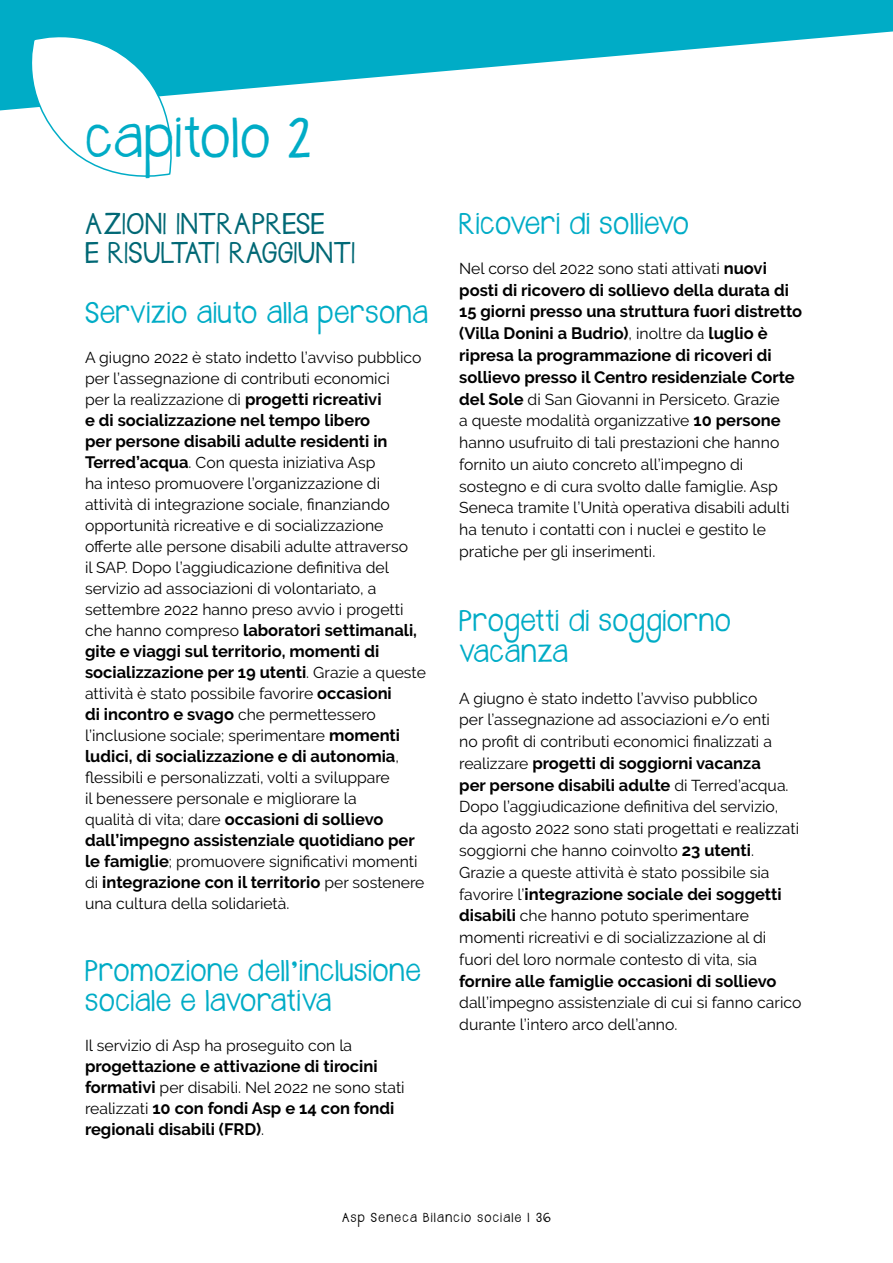
<style>
.page{position:relative;width:893px;height:1263px;background:#fff}
.page>*{position:absolute;margin:0;border:0;box-sizing:border-box;transform-origin:0 0}
.t1{font:45px "Janda Safeand Sound Solid";letter-spacing:.015em;color:#00acc6}
.t2{font:24px/30px "Janda Safeand Sound Solid";letter-spacing:.02em;color:#00acc6}
.t3{font:24px/28.8px "Janda Safeand Sound Solid";letter-spacing:.02em;color:#006875}
.t4{font:700 16.5px/21px "Raleway";color:#000}
.t5{font:15.75px/21.8px "Raleway";color:#000}
.t6{font:10.5px "Janda Safeand Sound Solid";letter-spacing:.12em;color:#000}
.s1{font-weight:700;font-size:16.5px}
.s2{font-weight:400;font-size:15.75px}
</style>
<div class="page">
<svg style="left:0;top:0;width:893px;height:110px;fill:#00acc6"></svg>
<svg style="left:18px;top:20px;width:163px;height:157px"></svg>
<h1 class="t1" style="left:85px;top:106px;width:227px">capitolo 2</h1>
<h2 class="t3" style="left:85px;top:212px;width:272px">AZIONI INTRAPRESE<br>E RISULTATI RAGGIUNTI</h2>
<h2 class="t2" style="left:85px;top:301px;width:344px">Servizio aiuto alla persona</h2>
<p class="t5" style="left:85px;top:347px;width:338px;line-height:21px">A giugno 2022 è stato indetto l’avviso pubblico per l’assegnazione di contributi economici<br>per la realizzazione di <span class="s1">progetti ricreativi</span></p>
<p class="t4" style="left:85px;top:410px;width:304px">e di socializzazione nel tempo libero per persone disabili adulte residenti in</p>
<p class="t5" style="left:85px;top:452px;width:325px;line-height:21px"><span class="s1">Terred’acqua</span>. Con questa iniziativa Asp<br>ha inteso promuovere l’organizzazione di attività di integrazione sociale, finanziando opportunità ricreative e di socializzazione offerte alle persone disabili adulte attraverso il SAP. Dopo l’aggiudicazione definitiva del servizio ad associazioni di volontariato, a settembre 2022 hanno preso avvio i progetti</p>
<p class="t4" style="left:85px;top:620px;width:342px"><span class="s2">che hanno compreso</span> laboratori settimanali, gite e viaggi sul territorio, momenti di socializzazione per 19 utenti<span class="s2">. Grazie a queste</span></p>
<p class="t5" style="left:85px;top:682px;width:308px">attività è stato possibile favorire <span class="s1">occasioni</span></p>
<p class="t4" style="left:85px;top:704px;width:292px">di incontro e svago <span class="s2">che permettessero</span></p>
<p class="t5" style="left:85px;top:724px;width:317px">l’inclusione sociale; sperimentare <span class="s1">momenti</span></p>
<p class="t4" style="left:85px;top:746px;width:315px">ludici, di socializzazione e di autonomia<span class="s2">,</span></p>
<p class="t5" style="left:85px;top:767px;width:306px;line-height:21px">flessibili e personalizzati, volti a sviluppare il benessere personale e migliorare la</p>
<p class="t4" style="left:85px;top:809px;width:331px"><span class="s2">qualità di vita; dare</span> occasioni di sollievo dall’impegno assistenziale quotidiano per</p>
<p class="t5" style="left:85px;top:850px;width:334px"><span class="s1">le famiglie</span>; promuovere significativi momenti</p>
<p class="t4" style="left:85px;top:872px;width:341px"><span class="s2">di</span> integrazione con il territorio <span class="s2">per sostenere</span></p>
<p class="t5" style="left:85px;top:892px;width:206px">una cultura della solidarietà.</p>
<h2 class="t2" style="left:85px;top:958px;width:337px">Promozione dell’inclusione sociale e lavorativa</h2>
<p class="t5" style="left:85px;top:1034px;width:269px">Il servizio di Asp ha proseguito con la</p>
<p class="t4" style="left:85px;top:1056px;width:294px">progettazione e attivazione di tirocini</p>
<p class="t5" style="left:85px;top:1076px;width:321px"><span class="s1">formativi</span> per disabili. Nel 2022 ne sono stati</p>
<p class="t4" style="left:85px;top:1098px;width:311px"><span class="s2">realizzati</span> 10 con fondi Asp e 14 con fondi regionali disabili (FRD)<span class="s2">.</span></p>
<h2 class="t2" style="left:459px;top:212px;width:231px">Ricoveri di sollievo</h2>
<p class="t5" style="left:459px;top:257px;width:309px">Nel corso del 2022 sono stati attivati <span class="s1">nuovi</span></p>
<p class="t4" style="left:459px;top:279px;width:344px;line-height:21.8px">posti di ricovero di sollievo della durata di 15 giorni presso una struttura fuori distretto (Villa Donini a Budrio)<span class="s2">, inoltre da</span> luglio è ripresa la programmazione di ricoveri di sollievo presso il Centro residenziale Corte</p>
<p class="t5" style="left:459px;top:388px;width:332px"><span class="s1">del Sole</span> di San Giovanni in Persiceto. Grazie a queste modalità organizzative <span class="s1">10 persone </span>hanno usufruito di tali prestazioni che hanno fornito un aiuto concreto all’impegno di sostegno e di cura svolto dalle famiglie. Asp Seneca tramite l’Unità operativa disabili adulti ha tenuto i contatti con i nuclei e gestito le pratiche per gli inserimenti.</p>
<h2 class="t2" style="left:459px;top:608px;width:273px;line-height:30.8px">Progetti di soggiorno vacanza</h2>
<p class="t5" style="left:459px;top:687px;width:314px">A giugno è stato indetto l’avviso pubblico per l’assegnazione ad associazioni e/o enti no profit di contributi economici finalizzati a</p>
<p class="t4" style="left:459px;top:752px;width:331px;line-height:21.8px"><span class="s2">realizzare</span> progetti di soggiorni vacanza per persone disabili adulte <span class="s2">di Terred’acqua.</span></p>
<p class="t5" style="left:459px;top:796px;width:341px">Dopo l’aggiudicazione definitiva del servizio, da agosto 2022 sono stati progettati e realizzati soggiorni che hanno coinvolto <span class="s1">23 utenti</span>.<br>Grazie a queste attività è stato possibile sia</p>
<p class="t4" style="left:459px;top:883px;width:324px"><span class="s2">favorire l’</span>integrazione sociale dei soggetti</p>
<p class="t5" style="left:459px;top:905px;width:309px"><span class="s1">disabili</span> che hanno potuto sperimentare momenti ricreativi e di socializzazione al di fuori del loro normale contesto di vita, sia</p>
<p class="t4" style="left:459px;top:970px;width:319px">fornire alle famiglie occasioni di sollievo</p>
<p class="t5" style="left:459px;top:992px;width:344px">dall’impegno assistenziale di cui si fanno carico durante l’intero arco dell’anno.</p>
<p class="t6" style="left:342px;top:1210px;width:210px">Asp Seneca Bilancio sociale | 36</p>
</div>
